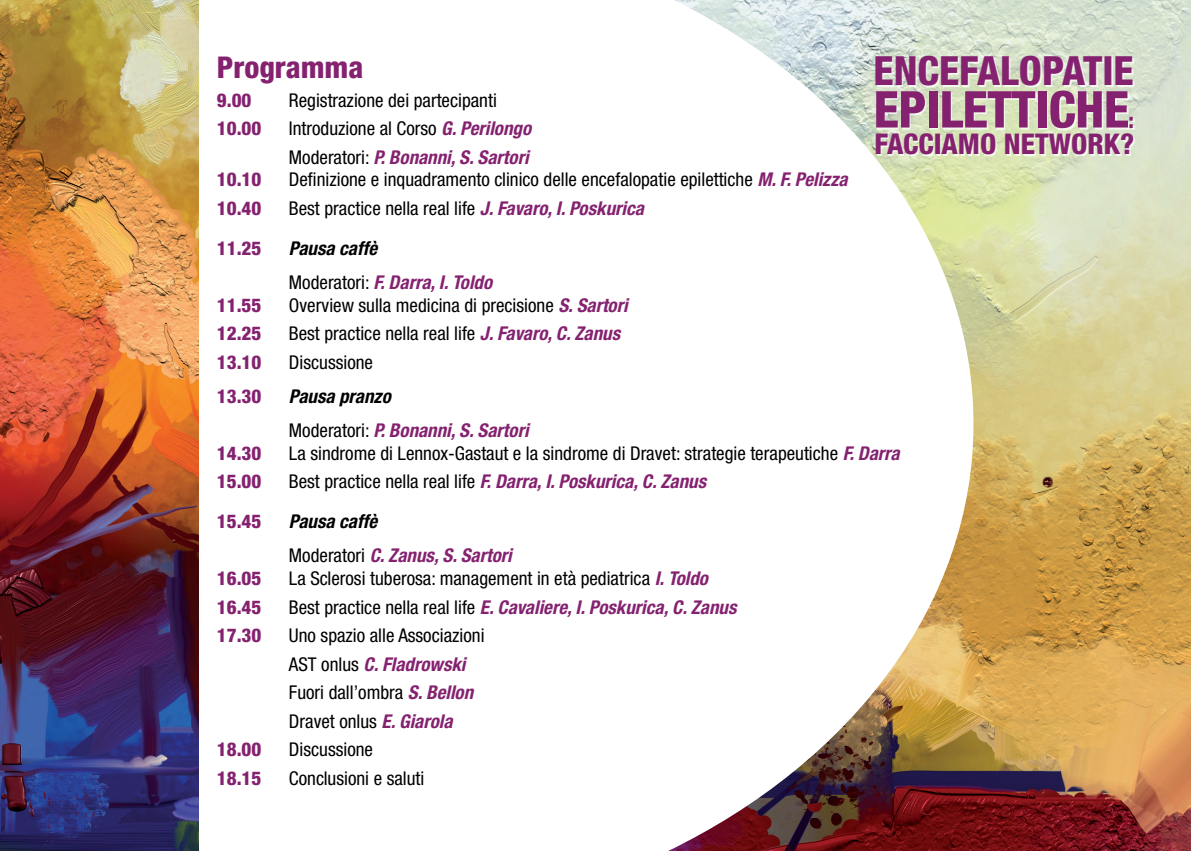
<style>
.page{position:relative;width:1191px;height:851px;background:#fff}
.page>*{position:absolute;margin:0;border:0;box-sizing:border-box;transform-origin:0 0}
.t1{font:800 condensed 50.8px "Helvetica Neue LT Std";letter-spacing:-.01em;color:#852270}
.t2{font:800 condensed 40.2px "Helvetica Neue LT Std";color:#852270}
.t3{font:800 condensed 30px "Helvetica Neue LT Std";color:#852270}
.t4{font:800 condensed 28.6px "Helvetica Neue LT Std";color:#852270}
.t5{font:800 condensed 21px "Helvetica Neue LT Std";color:#852270}
.t6{font:condensed 19px/28.4px "Helvetica Neue LT Std";color:#000}
.t7{font:italic 700 condensed 19px/34.2px "Helvetica Neue LT Std";color:#852270}
.t8{font:800 condensed 19px "Helvetica Neue LT Std";color:#852270}
.s1{font-weight:700;font-style:italic;color:#852270}
.s2{color:#000}
.s3{font-weight:400;font-style:normal;color:#000}
</style>
<div class="page">
<img style="left:0;top:0;width:198px;height:850px">
<img style="left:670px;top:0;width:521px;height:850px">
<div style="left:877px;top:58px;width:258px;height:98px;background:#fff;opacity:.75"></div>
<h2 class="t2" style="left:873px;top:46px;width:262px">ENCEFALOPATIE</h2>
<h1 class="t1" style="left:873px;top:78px;width:257px">EPILETTICHE</h1>
<h3 class="t3" style="left:217px;top:49px;width:148px">Programma</h3>
<p class="t8" style="left:217px;top:88px;width:36px">9.00</p>
<p class="t6" style="left:289px;top:86px;width:209px">Registrazione dei partecipanti</p>
<p class="t8" style="left:217px;top:117px;width:46px">10.00</p>
<p class="t6" style="left:289px;top:114px;width:244px">Introduzione al Corso <span class="s1">G. Perilongo<br></span>Moderatori: <span class="s1">P. Bonanni, S. Sartori</span></p>
<p class="t8" style="left:217px;top:168px;width:46px">10.10</p>
<p class="t6" style="left:289px;top:165px;width:560px">Definizione e inquadramento clinico delle encefalopatie epilettiche <span class="s1">M. F. Pelizza</span></p>
<p class="t8" style="left:217px;top:196px;width:46px">10.40</p>
<p class="t6" style="left:289px;top:194px;width:356px">Best practice nella real life <span class="s1">J. Favaro, I. Poskurica</span></p>
<p class="t8" style="left:217px;top:236px;width:46px">11.25</p>
<p class="t7" style="left:289px;top:231px;width:205px"><span class="s2">pausa caffè<br></span><span class="s3">Moderatori:</span> F. Darra, I. Toldo</p>
<p class="t8" style="left:217px;top:293px;width:46px">11.55</p>
<p class="t6" style="left:289px;top:290px;width:340px">Overview sulla medicina di precisione <span class="s1">S. Sartori</span></p>
<p class="t8" style="left:217px;top:321px;width:46px">12.25</p>
<p class="t6" style="left:289px;top:319px;width:333px">Best practice nella real life <span class="s1">J. Favaro, C. Zanus</span></p>
<p class="t8" style="left:217px;top:350px;width:46px">13.10</p>
<p class="t6" style="left:289px;top:347px;width:86px">Discussione</p>
<p class="t8" style="left:217px;top:384px;width:46px">13.30</p>
<p class="t7" style="left:289px;top:379px;width:241px"><span class="s2">Pausa pranzo<br></span><span class="s3">Moderatori:</span> P. Bonanni, S. Sartori</p>
<p class="t8" style="left:217px;top:441px;width:46px">14.30</p>
<p class="t6" style="left:289px;top:438px;width:612px">La sindrome di Lennox-Gastaut e la sindrome di Dravet: strategie terapeutiche <span class="s1">F. Darra</span></p>
<p class="t8" style="left:217px;top:469px;width:46px">15.00</p>
<p class="t7" style="left:289px;top:464px;width:419px"><span class="s3">Best practice nella real life</span> F. Darra, I. Poskurica, C. Zanus</p>
<p class="t8" style="left:217px;top:509px;width:46px">15.45</p>
<p class="t7" style="left:289px;top:504px;width:224px"><span class="s2">pausa caffè<br></span><span class="s3">Moderatori</span> C. Zanus, S. Sartori</p>
<p class="t8" style="left:217px;top:566px;width:46px">16.05</p>
<p class="t6" style="left:289px;top:564px;width:420px">La Sclerosi tuberosa: management in età pediatrica <span class="s1">I. Toldo</span></p>
<p class="t8" style="left:217px;top:595px;width:46px">16.45</p>
<p class="t7" style="left:289px;top:590px;width:449px"><span class="s3">Best practice nella real life</span> E. Cavaliere, I. Poskurica, C. Zanus</p>
<p class="t8" style="left:217px;top:623px;width:46px">17.30</p>
<p class="t6" style="left:289px;top:621px;width:197px">Uno spazio alle Associazioni<br>AST onlus <span class="s1">C. Fladrowski<br></span>Fuori dall’ombra <span class="s1">S. Bellon<br></span>Dravet onlus <span class="s1">E. Giarola</span></p>
<p class="t8" style="left:217px;top:737px;width:46px">18.00</p>
<p class="t6" style="left:289px;top:734px;width:86px">Discussione</p>
<p class="t8" style="left:217px;top:765px;width:46px">18.15</p>
<p class="t6" style="left:289px;top:763px;width:137px">Conclusioni e saluti</p>
<p class="t5" style="left:1128px;top:107px;width:7px">:</p>
<h3 class="t4" style="left:874px;top:126px;width:261px">FACCIAMO NETWORK?</h3>
</div>
